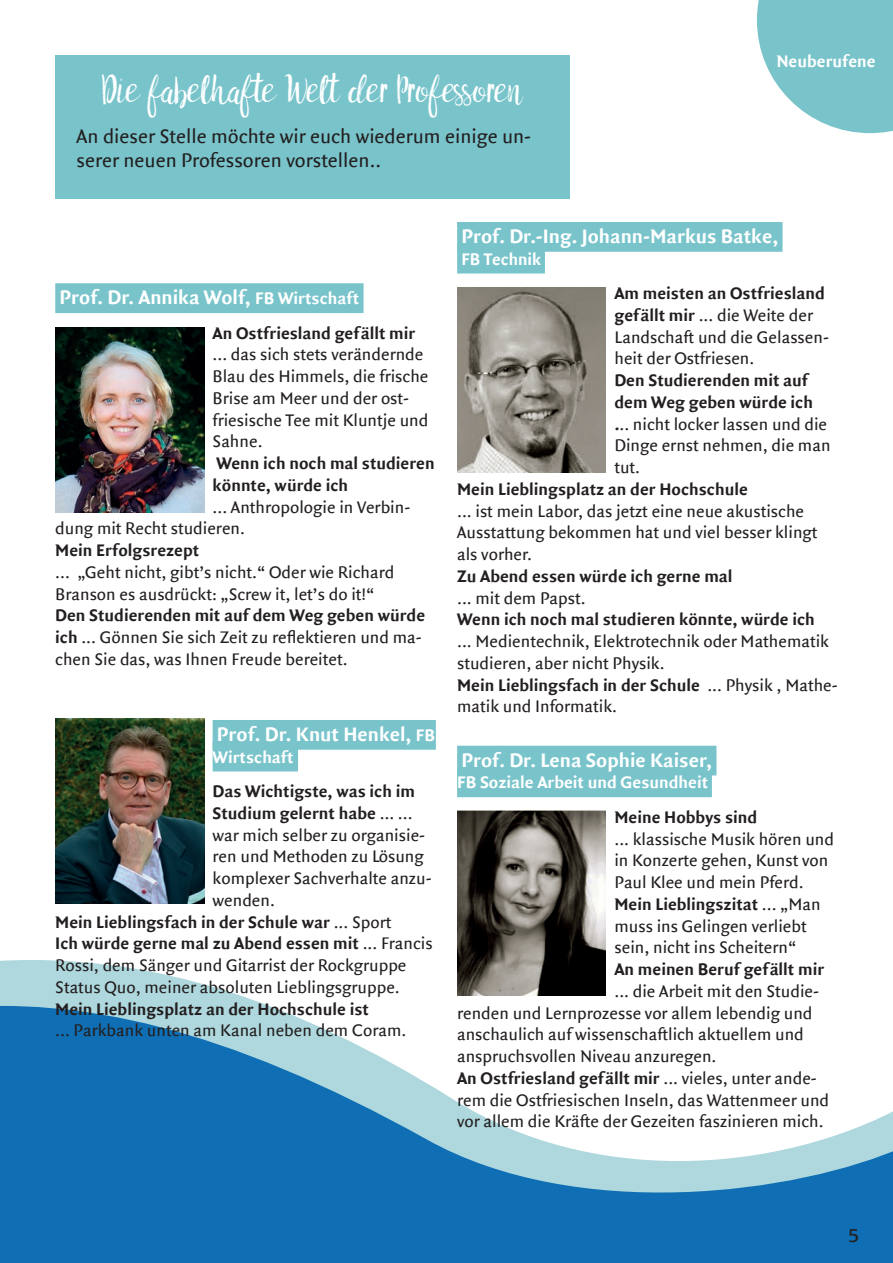
<style>
.page{position:relative;width:893px;height:1263px;background:#fff}
.page>*{position:absolute;margin:0;border:0;box-sizing:border-box;transform-origin:0 0}
.t1{font:37.5px "Malina";color:#fff}
.t2{font:700 21px "Quadraat Sans";color:#fff}
.t3{font:21px/24px "Quadraat Sans";color:#231f20}
.t4{font:19.5px "Friz Quadrata";color:#231f20}
.t5{font:18px/21.8px "Quadraat Sans";color:#231f20}
.t6{font:700 18px/21.8px "Quadraat Sans";color:#231f20}
.t7{font:700 18px "Quadraat Sans";color:#fff}
.s1{font-size:18px}
.s2{font-weight:700}
.s3{font-weight:400}
</style>
<div class="page">
<svg style="left:0;top:960px;width:893px;height:303px"></svg>
<svg style="left:757px;top:0;width:136px;height:133px"></svg>
<div style="left:55px;top:283px;width:309px;height:30px;background:#79c4cb"></div>
<div style="left:213px;top:720px;width:223px;height:30px;background:#79c4cb"></div>
<div style="left:213px;top:742px;width:85px;height:29px;background:#79c4cb"></div>
<div style="left:457px;top:222px;width:325px;height:30px;background:#79c4cb"></div>
<div style="left:457px;top:244px;width:88px;height:29px;background:#79c4cb"></div>
<div style="left:457px;top:746px;width:259px;height:29px;background:#79c4cb"></div>
<div style="left:457px;top:767px;width:255px;height:30px;background:#79c4cb"></div>
<div style="left:55px;top:55px;width:515px;height:144px;background:#79c4cb"></div>
<img style="left:55px;top:327px;width:149px;height:185px">
<img style="left:55px;top:719px;width:149px;height:185px">
<img style="left:457px;top:287px;width:149px;height:185px">
<img style="left:457px;top:811px;width:149px;height:185px">
<h1 class="t1" style="left:102px;top:67px;width:422px">Die fabelhafte Welt der Professoren</h1>
<p class="t3" style="left:77px;top:125px;width:456px">An dieser Stelle möchte wir euch wiederum einige un&shy;serer neuen Professoren vorstellen..</p>
<p class="t7" style="left:776px;top:51px;width:101px">Neuberufene</p>
<p class="t2" style="left:60px;top:286px;width:301px">Prof. Dr. Annika Wolf, <span class="s1">FB Wirtschaft</span></p>
<p class="t6" style="left:213px;top:322px;width:204px">An Ostfriesland gefällt mir</p>
<p class="t5" style="left:213px;top:344px;width:217px">... das sich stets verändernde<br>Blau des Himmels, die frische<br>Brise am Meer und der ost&shy;friesische Tee mit Kluntje und<br>Sahne.</p>
<p class="t6" style="left:213px;top:453px;width:224px">Wenn ich noch mal studieren könnte, würde ich</p>
<p class="t5" style="left:55px;top:496px;width:357px;text-indent:157px">... Anthropologie in Verbin&shy;dung mit Recht studieren.</p>
<p class="t6" style="left:55px;top:540px;width:146px">Mein Erfolgsrezept</p>
<p class="t5" style="left:55px;top:562px;width:341px">... „Geht nicht, gibt’s nicht.“ Oder wie Richard<br>Branson es ausdrückt: „Screw it, let’s do it!“</p>
<p class="t5" style="left:55px;top:605px;width:371px"><span class="s2">Den Studierenden mit auf dem Weg geben würde ich</span> ... Gönnen Sie sich Zeit zu reflektieren und ma&shy;chen Sie das, was Ihnen Freude bereitet.</p>
<p class="t2" style="left:217px;top:722px;width:219px">Prof. Dr. Knut Henkel, <span class="s1">FB</span></p>
<p class="t7" style="left:213px;top:747px;width:83px">Wirtschaft</p>
<p class="t6" style="left:213px;top:781px;width:204px">Das Wichtigste, was ich im</p>
<p class="t6" style="left:213px;top:803px;width:201px">Studium gelernt habe <span class="s3">… ...</span></p>
<p class="t5" style="left:213px;top:824px;width:214px">war mich selber zu organisie-</p>
<p class="t5" style="left:213px;top:846px;width:213px">ren und Methoden zu Lösung</p>
<p class="t5" style="left:213px;top:868px;width:221px">komplexer Sachverhalte anzu-</p>
<p class="t5" style="left:213px;top:890px;width:64px">wenden.</p>
<p class="t6" style="left:55px;top:911px;width:338px">Mein Lieblingsfach in der Schule war <span class="s3">... Sport</span></p>
<p class="t6" style="left:55px;top:933px;width:379px">Ich würde gerne mal zu Abend essen mit <span class="s3">... Francis</span></p>
<p class="t5" style="left:55px;top:955px;width:353px">Rossi, dem Sänger und Gitarrist der Rockgruppe</p>
<p class="t5" style="left:55px;top:977px;width:346px">Status Quo, meiner absoluten Lieblingsgruppe.</p>
<p class="t6" style="left:55px;top:998px;width:315px">Mein Lieblingsplatz an der Hochschule ist</p>
<p class="t5" style="left:55px;top:1020px;width:353px">... Parkbank unten am Kanal neben dem Coram.</p>
<p class="t2" style="left:461px;top:224px;width:318px">Prof. Dr.-Ing. Johann-Markus Batke,</p>
<p class="t7" style="left:461px;top:249px;width:81px">FB Technik</p>
<p class="t5" style="left:614px;top:283px;width:216px"><span class="s2">Am meisten an Ostfriesland gefällt mir</span> ... die Weite der<br>Landschaft und die Gelassen&shy;heit der Ostfriesen.</p>
<p class="t5" style="left:614px;top:370px;width:218px"><span class="s2">Den Studierenden mit auf dem Weg geben würde ich .</span>.. nicht locker lassen und die<br>Dinge ernst nehmen, die man tut.</p>
<p class="t6" style="left:457px;top:479px;width:292px">Mein Lieblingsplatz an der Hochschule</p>
<p class="t5" style="left:457px;top:500px;width:362px">... ist mein Labor, das jetzt eine neue akustische<br>Ausstattung bekommen hat und viel besser klingt als vorher.</p>
<p class="t6" style="left:457px;top:566px;width:277px">Zu Abend essen würde ich gerne mal</p>
<p class="t5" style="left:457px;top:587px;width:130px">... mit dem Papst.</p>
<p class="t6" style="left:457px;top:609px;width:359px">Wenn ich noch mal studieren könnte, würde ich</p>
<p class="t5" style="left:457px;top:631px;width:382px">... Medientechnik, Elektrotechnik oder Mathematik studieren, aber nicht Physik.<br><span class="s2">Mein Lieblingsfach in der Schule</span> ... Physik , Mathe&shy;matik und Informatik.</p>
<p class="t2" style="left:461px;top:748px;width:252px">Prof. Dr. Lena Sophie Kaiser,</p>
<p class="t7" style="left:457px;top:772px;width:253px">FB Soziale Arbeit und Gesundheit</p>
<p class="t6" style="left:614px;top:807px;width:144px">Meine Hobbys sind</p>
<p class="t5" style="left:614px;top:828px;width:221px">... klassische Musik hören und in Konzerte gehen, Kunst von<br>Paul Klee und mein Pferd.<br><span class="s2">Mein Lieblingszitat</span> ... „Man muss ins Gelingen verliebt sein, nicht ins Scheitern“</p>
<p class="t6" style="left:614px;top:959px;width:211px">An meinen Beruf gefällt mir</p>
<p class="t5" style="left:457px;top:981px;width:374px;text-indent:157px">... die Arbeit mit den Studie&shy;renden und Lernprozesse vor allem lebendig und anschaulich auf wissenschaftlich aktuellem und anspruchsvollen Niveau anzuregen.<br><span class="s2">An Ostfriesland gefällt mir</span> ... vieles, unter ande&shy;rem die Ostfriesischen Inseln, das Wattenmeer und vor allem die Kräfte der Gezeiten faszinieren mich.</p>
<p class="t4" style="left:848px;top:1224px;width:12px">5</p>
</div>
